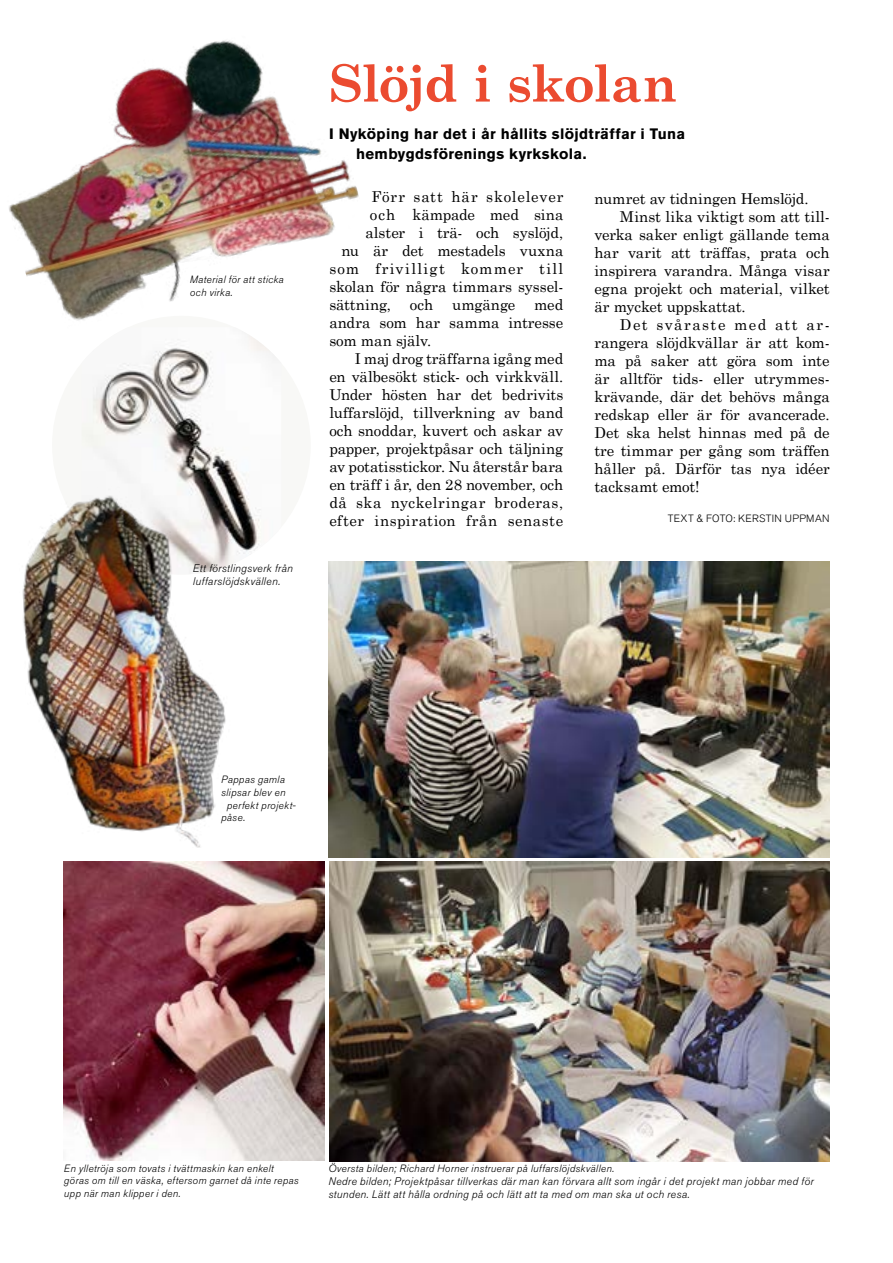
<style>
.page{position:relative;width:893px;height:1263px;background:#fff}
.page>*{position:absolute;margin:0;border:0;box-sizing:border-box;transform-origin:0 0}
.t1{font:700 51px "Century Schoolbook";letter-spacing:-.025em;color:#eb4b30}
.t2{font:15px/18px "Century Schoolbook";color:#000;text-align:justify}
.t3{font:700 15px/19.5px "Akzidenz Grotesk BE";letter-spacing:.025em;color:#000}
.t4{font:15px "Century Schoolbook";letter-spacing:.08em;color:#000}
.t5{font:15px "Century Schoolbook";letter-spacing:.055em;color:#000}
.t6{font:15px "Century Schoolbook";letter-spacing:.095em;color:#000}
.t7{font:italic 300 10.95px/13.2px "Akzidenz Grotesk BE";letter-spacing:.025em;color:#000}
.t8{font:italic 300 10.5px/12.6px "Akzidenz Grotesk BE";letter-spacing:.03em;color:#000}
.t9{font:300 10.5px "Akzidenz Grotesk BE";letter-spacing:.035em;color:#000}
</style>
<div class="page">
<img style="left:329px;top:561px;width:500px;height:296px">
<img style="left:64px;top:862px;width:260px;height:298px">
<img style="left:9px;top:40px;width:350px;height:281px">
<img style="left:329px;top:862px;width:501px;height:299px">
<div style="left:52px;top:316px;width:259px;height:258px;background:#f8f8f6;border-radius:50%"></div>
<img style="left:93px;top:340px;width:169px;height:211px">
<img style="left:22px;top:480px;width:219px;height:368px">
<p class="t8" style="left:190px;top:273px;width:96px">Material för att sticka och virka.</p>
<p class="t7" style="left:193px;top:562px;width:101px">Ett förstlingsverk från luffarslöjdskvällen.</p>
<h1 class="t1" style="left:329px;top:44px;width:350px">Slöjd i skolan</h1>
<p class="t3" style="left:356px;top:124px;width:331px;text-indent:-27px">I Nyköping har det i år hållits slöjdträffar i Tuna hembygdsförenings kyrkskola.</p>
<p class="t5" style="left:371px;top:184px;width:193px">Förr satt här skolelever</p>
<p class="t2" style="left:370px;top:204px;width:195px">och kämpade med sina</p>
<p class="t2" style="left:365px;top:222px;width:200px">alster i trä- och syslöjd,</p>
<p class="t2" style="left:341px;top:240px;width:224px">nu är det mestadels vuxna</p>
<p class="t4" style="left:329px;top:256px;width:236px">som frivilligt kommer till</p>
<p class="t2" style="left:329px;top:276px;width:235px">skolan för några timmars syssel-</p>
<p class="t2" style="left:329px;top:294px;width:63px">sättning,</p>
<p class="t2" style="left:410px;top:294px;width:25px">och</p>
<p class="t2" style="left:452px;top:294px;width:65px">umgänge</p>
<p class="t2" style="left:594px;top:188px;width:216px">numret av tidningen Hemslöjd.</p>
<p class="t2" style="left:620px;top:206px;width:211px">Minst lika viktigt som att till-</p>
<p class="t2" style="left:594px;top:224px;width:237px">verka saker enligt gällande tema</p>
<p class="t2" style="left:594px;top:242px;width:237px">har varit att träffas, prata och</p>
<p class="t2" style="left:594px;top:260px;width:237px">inspirera varandra. Många visar</p>
<p class="t2" style="left:594px;top:278px;width:237px">egna projekt och material, vilket</p>
<p class="t2" style="left:594px;top:296px;width:153px">är mycket uppskattat.</p>
<p class="t6" style="left:620px;top:312px;width:211px">Det svåraste med att ar-</p>
<p class="t2" style="left:594px;top:332px;width:237px">rangera slöjdkvällar är att kom-</p>
<p class="t2" style="left:594px;top:350px;width:237px">ma på saker att göra som inte</p>
<p class="t2" style="left:594px;top:368px;width:237px">är alltför tids- eller utrymmes-</p>
<p class="t2" style="left:594px;top:386px;width:237px">krävande, där det behövs många</p>
<p class="t2" style="left:594px;top:404px;width:237px">redskap eller är för avancerade.</p>
<p class="t2" style="left:594px;top:422px;width:237px">Det ska helst hinnas med på de</p>
<p class="t2" style="left:594px;top:440px;width:237px">tre timmar per gång som träffen</p>
<p class="t2" style="left:594px;top:458px;width:237px">håller på. Därför tas nya idéer</p>
<p class="t2" style="left:594px;top:476px;width:107px">tacksamt emot!</p>
<p class="t9" style="left:668px;top:513px;width:163px">TEXT &amp; FOTO: KERSTIN UPPMAN</p>
<p class="t2" style="left:329px;top:294px;width:236px;text-indent:205px">med andra som har samma intresse som man själv.</p>
<p class="t2" style="left:329px;top:348px;width:236px;text-indent:26px">I maj drog träffarna igång med en välbesökt stick- och virkkväll.<br>Under hösten har det bedrivits luffarslöjd, tillverkning av band och snoddar, kuvert och askar av papper, projektpåsar och täljning av potatisstickor. Nu återstår bara en träff i år, den 28 november, och då ska nyckelringar broderas, efter inspiration från senaste</p>
<p class="t8" style="left:221px;top:773px;width:65px">Pappas gamla</p>
<p class="t8" style="left:221px;top:786px;width:66px">slipsar blev en</p>
<p class="t8" style="left:227px;top:799px;width:71px">perfekt projekt-</p>
<p class="t8" style="left:221px;top:811px;width:26px">påse.</p>
<p class="t8" style="left:64px;top:1162px;width:236px">En ylletröja som tovats i tvättmaskin kan enkelt göras om till en väska, eftersom garnet då inte repas upp när man klipper i den.</p>
<p class="t8" style="left:328px;top:1162px;width:287px">Översta bilden; Richard Horner instruerar på luffarslöjdskvällen.</p>
<p class="t7" style="left:328px;top:1174px;width:487px">Nedre bilden; Projektpåsar tillverkas där man kan förvara allt som ingår i det projekt man jobbar med för stunden. Lätt att hålla ordning på och lätt att ta med om man ska ut och resa.</p>
</div>
